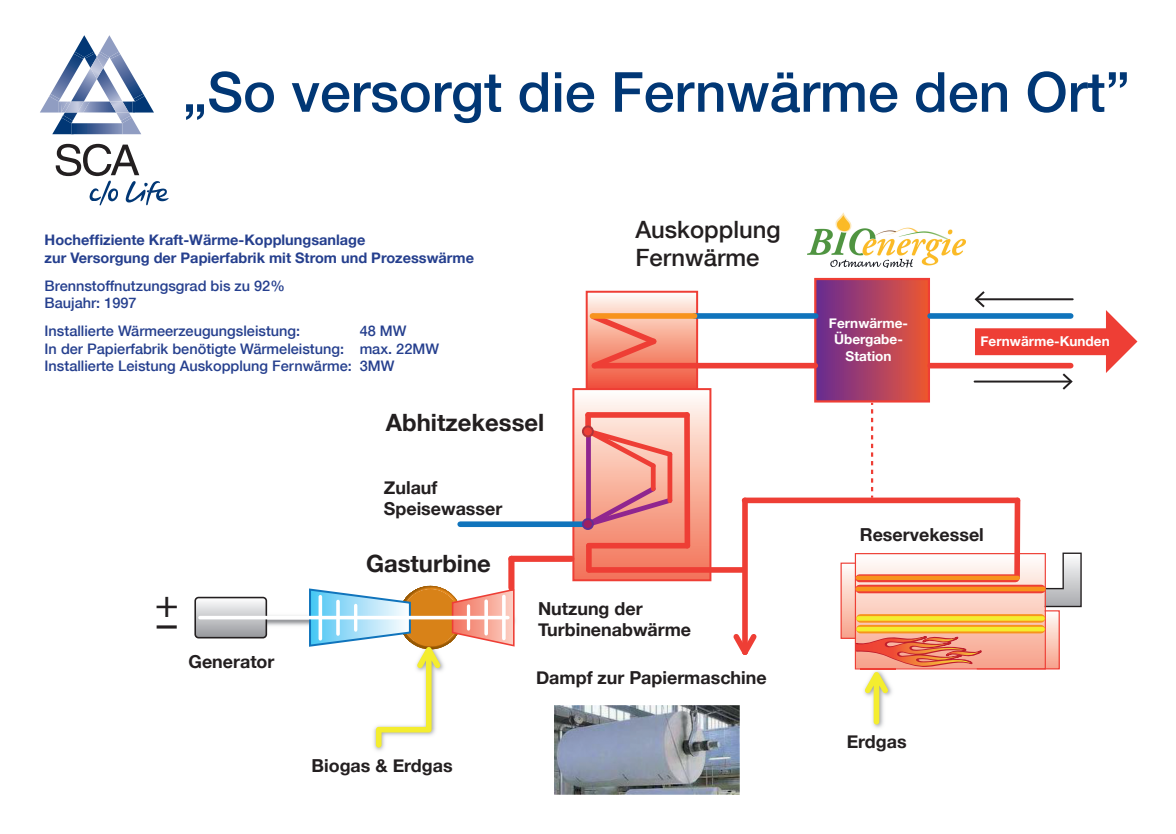
<style>
.page{position:relative;width:1176px;height:834px;background:#fff}
.page>*{position:absolute;margin:0;border:0;box-sizing:border-box;transform-origin:0 0}
.t1{font:500 55.27px "Helvetica Neue";color:#013775}
.t2{font:40.21px "Helvetica Neue";color:#231f20}
.t3{font:700 23.83px "Helvetica Neue";color:#231f20}
.t4{font:500 23.83px/28.6px "Helvetica Neue";color:#231f20}
.t5{font:700 17.88px/21.5px "Helvetica Neue";color:#231f20}
.t6{font:500 14.52px/17.4px "Helvetica Neue";color:#253f8e}
.t7{font:700 14.52px/17.4px "Helvetica Neue";color:#253f8e}
.t8{font:700 13.58px/16.3px "Helvetica Neue";color:#fff;text-align:center}
</style>
<div class="page">
<img style="left:267px;top:612px;width:41px;height:16px">
<svg style="left:589px;top:296px;width:106px;height:92px;background:#f69f8d"></svg>
<div style="left:586px;top:291px;width:112px;height:102px;border:2px solid #ee3e35"></div>
<div style="left:841px;top:563px;width:146px;height:75px;background:linear-gradient(to bottom,#fffdfa,#f8a189)"></div>
<div style="left:573px;top:389px;width:137px;height:191px;background:linear-gradient(to bottom,#fffcf4,#f27053)"></div>
<div style="left:572px;top:388px;width:139px;height:193px;border:2px solid #ee3e35"></div>
<svg style="left:197px;top:602px;width:67px;height:33px;background:#c6c7ca"></svg>
<div style="left:194px;top:596px;width:73px;height:42px;border:2px solid #231f20;border-radius:3px"></div>
<svg style="left:200px;top:615px;width:108px;height:4px"></svg>
<div style="left:815px;top:279px;width:114px;height:122px;background:linear-gradient(to right,#652a95,#eb5635)"></div>
<div style="left:814px;top:278px;width:116px;height:124px;border:2px solid #ee3e35"></div>
<div style="left:460px;top:521px;width:128px;height:6px;background:#1074bc"></div>
<div style="left:694px;top:313px;width:121px;height:6px;background:#1074bc"></div>
<div style="left:930px;top:313px;width:140px;height:6px;background:#1074bc"></div>
<div style="left:930px;top:363px;width:140px;height:5px;background:#ee3e35"></div>
<div style="left:594px;top:363px;width:221px;height:5px;background:#ee3e35"></div>
<div style="left:744px;top:497px;width:273px;height:6px;background:#ee3e35"></div>
<div style="left:742px;top:500px;width:6px;height:152px;background:#ee3e35"></div>
<svg style="left:733px;top:629px;width:24px;height:26px"></svg>
<div style="left:589px;top:567px;width:155px;height:5px;background:#ee3e35"></div>
<div style="left:586px;top:545px;width:6px;height:25px;background:#ee3e35"></div>
<div style="left:508px;top:558px;width:6px;height:29px;background:#ee3e35"></div>
<div style="left:511px;top:555px;width:60px;height:6px;background:#ee3e35"></div>
<svg style="left:586px;top:309px;width:75px;height:64px;background:#f48975"></svg>
<svg style="left:582px;top:409px;width:111px;height:142px;background:#f29a8e"></svg>
<div style="left:586px;top:431px;width:5px;height:93px;background:#90268f"></div>
<div style="left:592px;top:313px;width:102px;height:6px;background:#f7931d"></div>
<img style="left:873px;top:724px;width:10px;height:4px">
<svg style="left:308px;top:585px;width:207px;height:162px"></svg>
<svg style="left:854px;top:402px;width:228px;height:322px"></svg>
<div style="left:583px;top:426px;width:10px;height:10px;background:#ee3e35;border-radius:50%"></div>
<div style="left:582px;top:425px;width:12px;height:12px;border:2px solid #af3539;border-radius:50%"></div>
<div style="left:583px;top:519px;width:10px;height:10px;background:#9e1f62;border-radius:50%"></div>
<div style="left:582px;top:518px;width:12px;height:12px;border:2px solid #652d91;border-radius:50%"></div>
<svg style="left:56px;top:144px;width:113px;height:61px"></svg>
<img style="left:50px;top:53px;width:34px;height:41px">
<img style="left:110px;top:54px;width:34px;height:40px">
<img style="left:85px;top:59px;width:24px;height:9px">
<img style="left:63px;top:68px;width:69px;height:26px">
<svg style="left:74px;top:35px;width:46px;height:24px"></svg>
<img style="left:90px;top:57px;width:13px;height:22px">
<svg style="left:40px;top:94px;width:114px;height:40px"></svg>
<img style="left:65px;top:101px;width:19px;height:11px">
<img style="left:808px;top:212px;width:158px;height:55px">
<svg style="left:974px;top:291px;width:163px;height:98px"></svg>
<img style="left:554px;top:705px;width:185px;height:89px">
<h1 class="t1" style="left:183px;top:59px;width:949px">„So versorgt die Fernwärme den Ort”</h1>
<p class="t7" style="left:45px;top:231px;width:431px">Hocheffiziente Kraft-Wärme-Kopplungsanlage<br>zur Versorgung der Papierfabrik mit Strom und Prozesswärme</p>
<p class="t6" style="left:45px;top:276px;width:242px">Brennstoffnutzungsgrad bis zu 92%<br>Baujahr: 1997</p>
<p class="t6" style="left:45px;top:322px;width:257px">Installierte Wärmeerzeugungsleistung:</p>
<p class="t6" style="left:45px;top:322px;width:396px;text-indent:315px">48 MW<br>In der Papierfabrik benötigte Wärmeleistung: max. 22MW<br>Installierte Leistung Auskopplung Fernwärme: 3MW</p>
<h3 class="t3" style="left:386px;top:408px;width:160px">Abhitzekessel</h3>
<p class="t5" style="left:384px;top:476px;width:120px">Zulauf<br>Speisewasser</p>
<h3 class="t3" style="left:366px;top:548px;width:126px">Gasturbine</h3>
<h3 class="t4" style="left:635px;top:214px;width:147px">Auskopplung<br>Fernwärme</h3>
<h2 class="t2" style="left:155px;top:578px;width:26px">+</h2>
<h2 class="t2" style="left:157px;top:599px;width:22px">–</h2>
<p class="t5" style="left:188px;top:650px;width:88px">Generator</p>
<p class="t5" style="left:312px;top:754px;width:142px">Biogas &amp; Erdgas</p>
<p class="t5" style="left:538px;top:597px;width:155px">Nutzung der<br>Turbinenabwärme</p>
<p class="t5" style="left:536px;top:666px;width:232px">Dampf zur Papiermaschine</p>
<p class="t8" style="left:829px;top:314px;width:81px">Fernwärme-<br>Übergabe-<br>Station</p>
<p class="t8" style="left:980px;top:333px;width:131px">Fernwärme-Kunden</p>
<p class="t5" style="left:860px;top:523px;width:126px">Reservekessel</p>
<p class="t5" style="left:846px;top:730px;width:61px">Erdgas</p>
</div>
